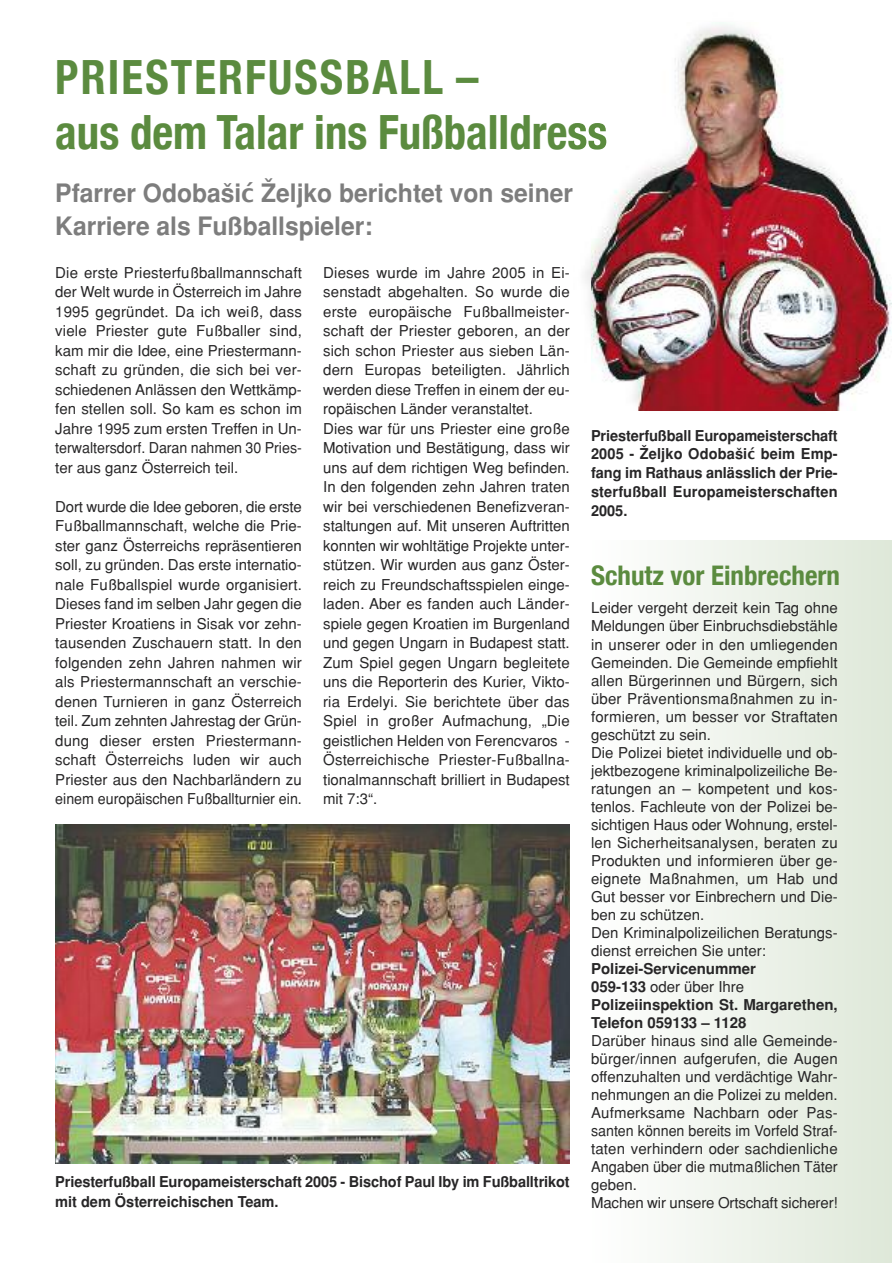
<style>
.page{position:relative;width:893px;height:1263px;background:#fff}
.page>*{position:absolute;margin:0;border:0;box-sizing:border-box;transform-origin:0 0}
.t1{font:700 condensed 47.25px/55.3px "Helvetica Neue";letter-spacing:.05em;color:#5b8b3f;scale:.95 1}
.t2{font:700 condensed 27px "Helvetica Neue";color:#5b8b3f}
.t3{font:700 25.35px/33.3px "Helvetica";color:#7d7d7d}
.t4{font:15px/19.5px "Helvetica";color:#272627}
.t5{font:700 15px/18.8px "Helvetica";color:#272627}
.s1{font-family:"Lucida Grande"}
.s2{font-weight:400}
</style>
<div class="page">
<div style="left:591px;top:540px;width:300px;height:723px;background:linear-gradient(to right,#fff,#dee8d9)"></div>
<img style="left:55px;top:825px;width:515px;height:338px">
<img style="left:591px;top:22px;width:300px;height:389px">
<h1 class="t1" style="left:55px;top:49px;width:583px">PriesTerFussBaLL –<br>aus dem Talar ins Fußballdress</h1>
<h3 class="t3" style="left:55px;top:176px;width:519px">Pfarrer Odobaši<span class="s1">ć</span> Željko berichtet von seiner<br>Karriere als Fußballspieler:</h3>
<p class="t4" style="left:55px;top:263px;width:248px;text-align:justify">Die erste Priesterfußballmannschaft der Welt wurde in Österreich im Jahre 1995 gegründet. Da ich weiß, dass viele Priester gute Fußballer sind, kam mir die Idee, eine Priestermann&shy;schaft zu gründen, die sich bei ver&shy;schiedenen Anlässen den Wettkämp&shy;fen stellen soll. So kam es schon im Jahre 1995 zum ersten Treffen in Un&shy;terwaltersdorf. Daran nahmen 30 Pries&shy;ter aus ganz Österreich teil.</p>
<p class="t4" style="left:55px;top:497px;width:248px;text-align:justify">Dort wurde die Idee geboren, die erste Fußballmannschaft, welche die Prie&shy;ster ganz Österreichs repräsentieren soll, zu gründen. Das erste internatio&shy;nale Fußballspiel wurde organisiert.<br>Dieses fand im selben Jahr gegen die Priester Kroatiens in Sisak vor zehn&shy;tausenden Zuschauern statt. In den folgenden zehn Jahren nahmen wir als Priestermannschaft an verschie&shy;denen Turnieren in ganz Österreich teil. Zum zehnten Jahrestag der Grün&shy;dung dieser ersten Priestermann&shy;schaft Österreichs luden wir auch Priester aus den Nachbarländern zu einem europäischen Fußballturnier ein.</p>
<p class="t4" style="left:323px;top:263px;width:248px">Dieses wurde im Jahre 2005 in Ei&shy;senstadt abgehalten. So wurde die erste europäische Fußballmeister&shy;schaft der Priester geboren, an der sich schon Priester aus sieben Län&shy;dern Europas beteiligten. Jährlich werden diese Treffen in einem der eu&shy;ropäischen Länder veranstaltet.<br>Dies war für uns Priester eine große Motivation und Bestätigung, dass wir uns auf dem richtigen Weg befinden.<br>In den folgenden zehn Jahren traten wir bei verschiedenen Benefizveran&shy;staltungen auf. Mit unseren Auftritten konnten wir wohltätige Projekte unter&shy;stützen. Wir wurden aus ganz Öster&shy;reich zu Freundschaftsspielen einge&shy;laden. Aber es fanden auch Länder&shy;spiele gegen Kroatien im Burgenland und gegen Ungarn in Budapest statt.<br>Zum Spiel gegen Ungarn begleitete uns die Reporterin des Kurier, Vikto&shy;ria Erdelyi. Sie berichtete über das Spiel in großer Aufmachung, „Die geistlichen Helden von Ferencvaros - Österreichische Priester-Fußballna&shy;tionalmannschaft brilliert in Budapest mit 7:3“.</p>
<p class="t5" style="left:55px;top:1172px;width:516px;line-height:19.5px">Priesterfußball Europameisterschaft 2005 - Bischof Paul Iby im Fußballtrikot mit dem Österreichischen Team.</p>
<p class="t5" style="left:591px;top:426px;width:248px;text-align:justify">Priesterfußball Europameisterschaft 2005 - Željko Odobaši<span class="s1">ć</span> beim Emp&shy;fang im Rathaus anlässlich der Prie&shy;sterfußball Europameisterschaften 2005.</p>
<h2 class="t2" style="left:591px;top:559px;width:250px">schutz vor einbrechern</h2>
<p class="t4" style="left:591px;top:599px;width:248px;line-height:18px">Leider vergeht derzeit kein Tag ohne Meldungen über Einbruchsdiebstähle in unserer oder in den umliegenden Gemeinden. Die Gemeinde empfiehlt allen Bürgerinnen und Bürgern, sich über Präventionsmaßnahmen zu in&shy;formieren, um besser vor Straftaten geschützt zu sein.<br>Die Polizei bietet individuelle und ob&shy;jektbezogene kriminalpolizeiliche Be&shy;ratungen an – kompetent und kos&shy;tenlos. Fachleute von der Polizei be&shy;sichtigen Haus oder Wohnung, erstel&shy;len Sicherheitsanalysen, beraten zu Produkten und informieren über ge&shy;eignete Maßnahmen, um Hab und Gut besser vor Einbrechern und Die&shy;ben zu schützen.<br>Den Kriminalpolizeilichen Beratungs&shy;dienst erreichen Sie unter:</p>
<p class="t5" style="left:591px;top:959px;width:248px;line-height:18px">Polizei-Servicenummer<br>059-133 <span class="s2">oder über Ihre<br></span>Polizeiinspektion St. Margarethen,<br>Telefon 059133 – 1128</p>
<p class="t4" style="left:591px;top:1031px;width:248px;line-height:18px">Darüber hinaus sind alle Gemeinde&shy;bürger/innen aufgerufen, die Augen offenzuhalten und verdächtige Wahr&shy;nehmungen an die Polizei zu melden.<br>Aufmerksame Nachbarn oder Pas&shy;santen können bereits im Vorfeld Straf&shy;taten verhindern oder sachdienliche Angaben über die mutmaßlichen Täter geben.<br>Machen wir unsere Ortschaft sicherer!</p>
</div>
